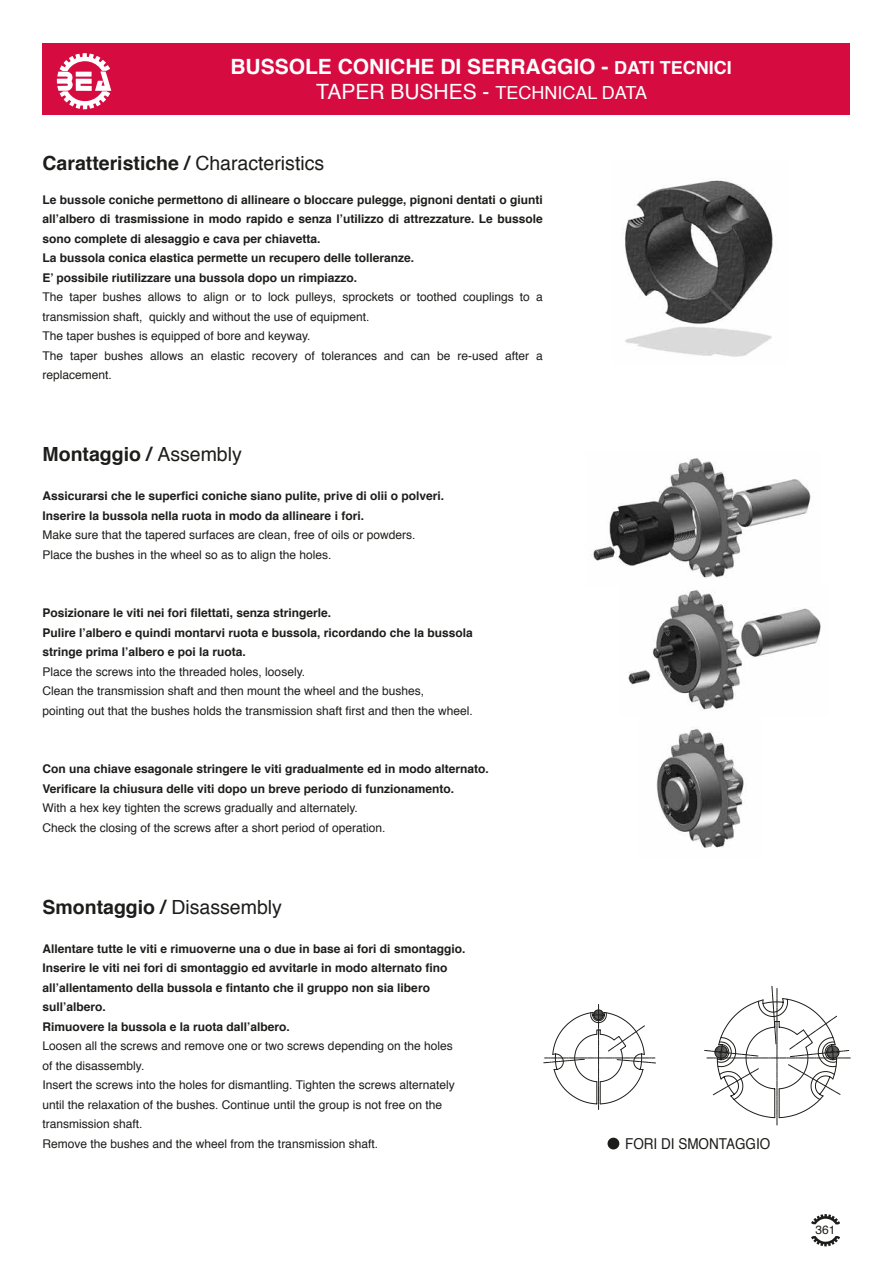
<style>
.page{position:relative;width:893px;height:1263px;background:#fff}
.page>*{position:absolute;margin:0;border:0;box-sizing:border-box;transform-origin:0 0}
.t1{font:700 21px "Helvetica";color:#fff}
.t2{font:700 19.5px "Helvetica";color:#1d1d1b}
.t3{font:18px "Helvetica";color:#fff}
.t4{font:15px "Helvetica";color:#1d1d1b;scale:.9 1}
.t5{font:700 12px/19.5px "Helvetica";color:#1d1d1b}
.t6{font:12px/19.5px "Helvetica";color:#1d1d1b}
.s1{font-size:18px}
.s2{font-size:21px}
.s3{font-weight:400}
</style>
<div class="page">
<img style="left:625px;top:180px;width:148px;height:177px">
<img style="left:593px;top:458px;width:218px;height:120px">
<img style="left:628px;top:590px;width:193px;height:121px">
<img style="left:656px;top:727px;width:88px;height:121px">
<svg style="left:544px;top:986px;width:306px;height:139px"></svg>
<div style="left:42px;top:43px;width:808px;height:72px;background:#d60c41"></div>
<svg style="left:57px;top:53px;width:54px;height:56px"></svg>
<svg style="left:811px;top:1214px;width:29px;height:10px"></svg>
<svg style="left:811px;top:1236px;width:29px;height:10px"></svg>
<div style="left:607px;top:1138px;width:12px;height:11px;background:#1d1d1b;border-radius:50%"></div>
<h1 class="t1" style="left:230px;top:50px;width:503px">BUSSOLE CONICHE DI SERRAGGIO - <span class="s1">DATI TECNICI</span></h1>
<h3 class="t3" style="left:316px;top:79px;width:333px"><span class="s2">TAPER BUSHES -</span> TECHNICAL DATA</h3>
<h2 class="t2" style="left:43px;top:147px;width:283px">Caratteristiche / <span class="s3">Characteristics</span></h2>
<p class="t5" style="left:43px;top:190px;width:502px">Le bussole coniche permettono di allineare o bloccare pulegge, pignoni dentati o giunti all’albero di trasmissione in modo rapido e senza l’utilizzo di attrezzature. Le bussole sono complete di alesaggio e cava per chiavetta.<br>La bussola conica elastica permette un recupero delle tolleranze.<br>E’ possibile riutilizzare una bussola dopo un rimpiazzo.</p>
<p class="t6" style="left:43px;top:288px;width:502px">The taper bushes allows to align or to lock pulleys, sprockets or toothed couplings to a transmission shaft, quickly and without the use of equipment.<br>The taper bushes is equipped of bore and keyway.<br>The taper bushes allows an elastic recovery of tolerances and can be re-used after a replacement.</p>
<h2 class="t2" style="left:43px;top:439px;width:201px">Montaggio / <span class="s3">Assembly</span></h2>
<p class="t5" style="left:43px;top:486px;width:403px">Assicurarsi che le superfici coniche siano pulite, prive di olii o polveri.<br>Inserire la bussola nella ruota in modo da allineare i fori.</p>
<p class="t6" style="left:43px;top:526px;width:374px">Make sure that the tapered surfaces are clean, free of oils or powders.<br>Place the bushes in the wheel so as to align the holes.</p>
<p class="t5" style="left:43px;top:603px;width:432px">Posizionare le viti nei fori filettati, senza stringerle.<br>Pulire l’albero e quindi montarvi ruota e bussola, ricordando che la bussola stringe prima l’albero e poi la ruota.</p>
<p class="t6" style="left:43px;top:662px;width:432px">Place the screws into the threaded holes, loosely.<br>Clean the transmission shaft and then mount the wheel and the bushes,<br>pointing out that the bushes holds the transmission shaft first and then the wheel.</p>
<p class="t5" style="left:43px;top:759px;width:448px">Con una chiave esagonale stringere le viti gradualmente ed in modo alternato.<br>Verificare la chiusura delle viti dopo un breve periodo di funzionamento.</p>
<p class="t6" style="left:43px;top:799px;width:344px">With a hex key tighten the screws gradually and alternately.<br>Check the closing of the screws after a short period of operation.</p>
<h2 class="t2" style="left:43px;top:891px;width:241px">Smontaggio / <span class="s3">Disassembly</span></h2>
<p class="t5" style="left:43px;top:939px;width:424px">Allentare tutte le viti e rimuoverne una o due in base ai fori di smontaggio.<br>Inserire le viti nei fori di smontaggio ed avvitarle in modo alternato fino all’allentamento della bussola e fintanto che il gruppo non sia libero sull’albero.<br>Rimuovere la bussola e la ruota dall’albero.</p>
<p class="t6" style="left:43px;top:1036px;width:414px">Loosen all the screws and remove one or two screws depending on the holes of the disassembly.<br>Insert the screws into the holes for dismantling. Tighten the screws alternately until the relaxation of the bushes. Continue until the group is not free on the transmission shaft.<br>Remove the bushes and the wheel from the transmission shaft.</p>
<p class="t4" style="left:625px;top:1132px;width:163px">FORI DI SMONTAGGIO</p>
<p class="t6" style="left:815px;top:1220px;width:22px">361</p>
</div>
